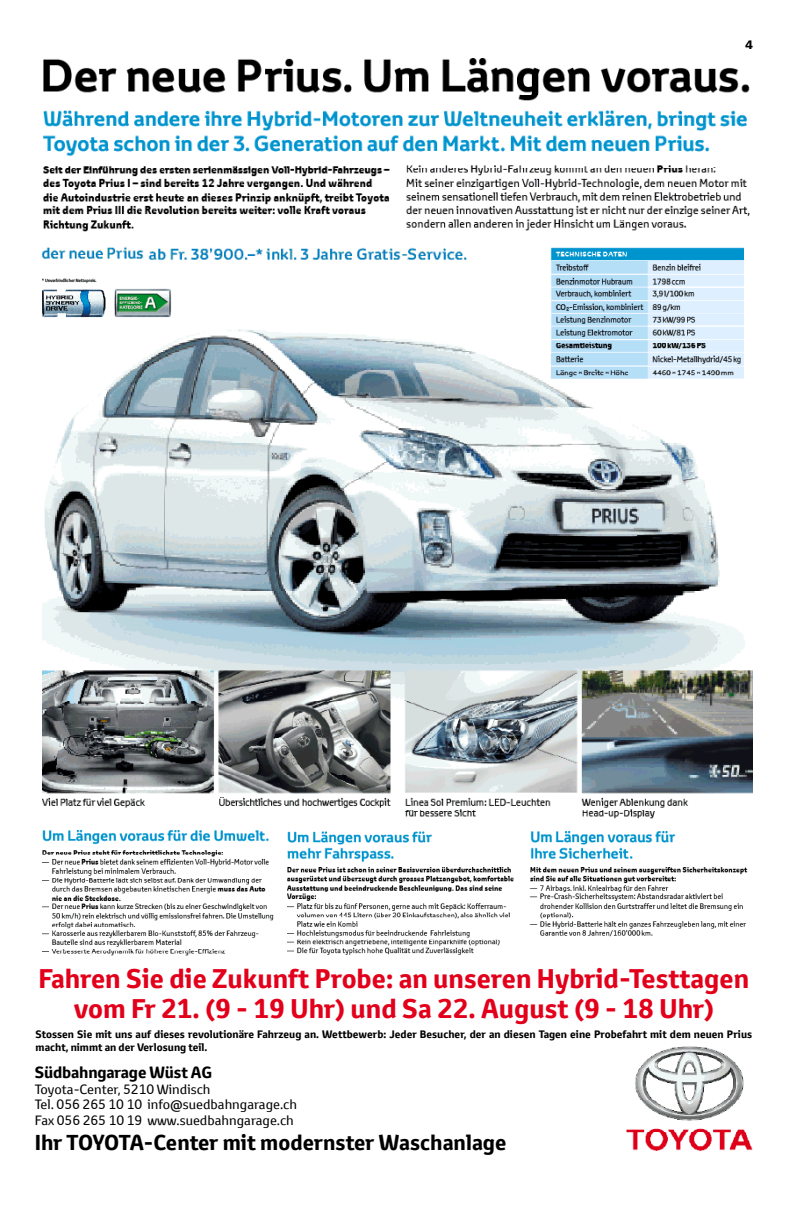
<style>
.page{position:relative;width:787px;height:1206px;background:#fff}
.page>*{position:absolute;margin:0;border:0;box-sizing:border-box;transform-origin:0 0}
.t1{font:700 26.25px/29.8px "Toyota Text";color:#e2001b;text-align:center}
.t2{font:700 21px "Toyota Text";color:#000}
.t3{font:700 15.75px "Toyota Text";letter-spacing:-.01em;color:#000}
.t4{font:13.12px/15.8px "Toyota Text";color:#000}
.t5{font:900 12.25px "Frutiger";color:#000}
.t6{font:700 10.5px/13.1px "Toyota Text";color:#000}
</style>
<div class="page">
<img style="left:43px;top:58px;width:707px;height:174px">
<img style="left:42px;top:329px;width:710px;height:490px">
<img style="left:42px;top:830px;width:232px;height:126px">
<img style="left:287px;top:831px;width:227px;height:124px">
<img style="left:529px;top:831px;width:219px;height:106px">
<img style="left:626px;top:1046px;width:125px;height:105px">
<div style="left:510px;top:235px;width:242px;height:132px;background:#fff"></div>
<img style="left:549px;top:247px;width:194px;height:138px">
<img style="left:43px;top:278px;width:63px;height:40px">
<img style="left:114px;top:288px;width:58px;height:30px">
<img style="left:41px;top:246px;width:103px;height:13px">
<img style="left:148px;top:247px;width:319px;height:13px">
<p class="t5" style="left:745px;top:38px;width:9px">4</p>
<h1 class="t1" style="left:38px;top:964px;width:712px">Fahren Sie die Zukunft Probe: an unseren Hybrid-Testtagen vom Fr 21. (9 - 19 Uhr) und Sa 22. August (9 - 18 Uhr)</h1>
<p class="t6" style="left:36px;top:1027px;width:717px">Stossen Sie mit uns auf dieses revolutionäre Fahrzeug an. Wettbewerb: Jeder Besucher, der an diesen Tagen eine Probefahrt mit dem neuen Prius macht, nimmt an der Verlosung teil.</p>
<h3 class="t3" style="left:35px;top:1061px;width:179px">Südbahngarage Wüst AG</h3>
<p class="t4" style="left:35px;top:1080px;width:264px">Toyota-Center, 5210 Windisch<br>Tel. 056 265 10 10 info@suedbahngarage.ch<br>Fax 056 265 10 19 www.suedbahngarage.ch</p>
<h2 class="t2" style="left:35px;top:1128px;width:473px">Ihr TOYOTA-Center mit modernster Waschanlage</h2>
</div>
